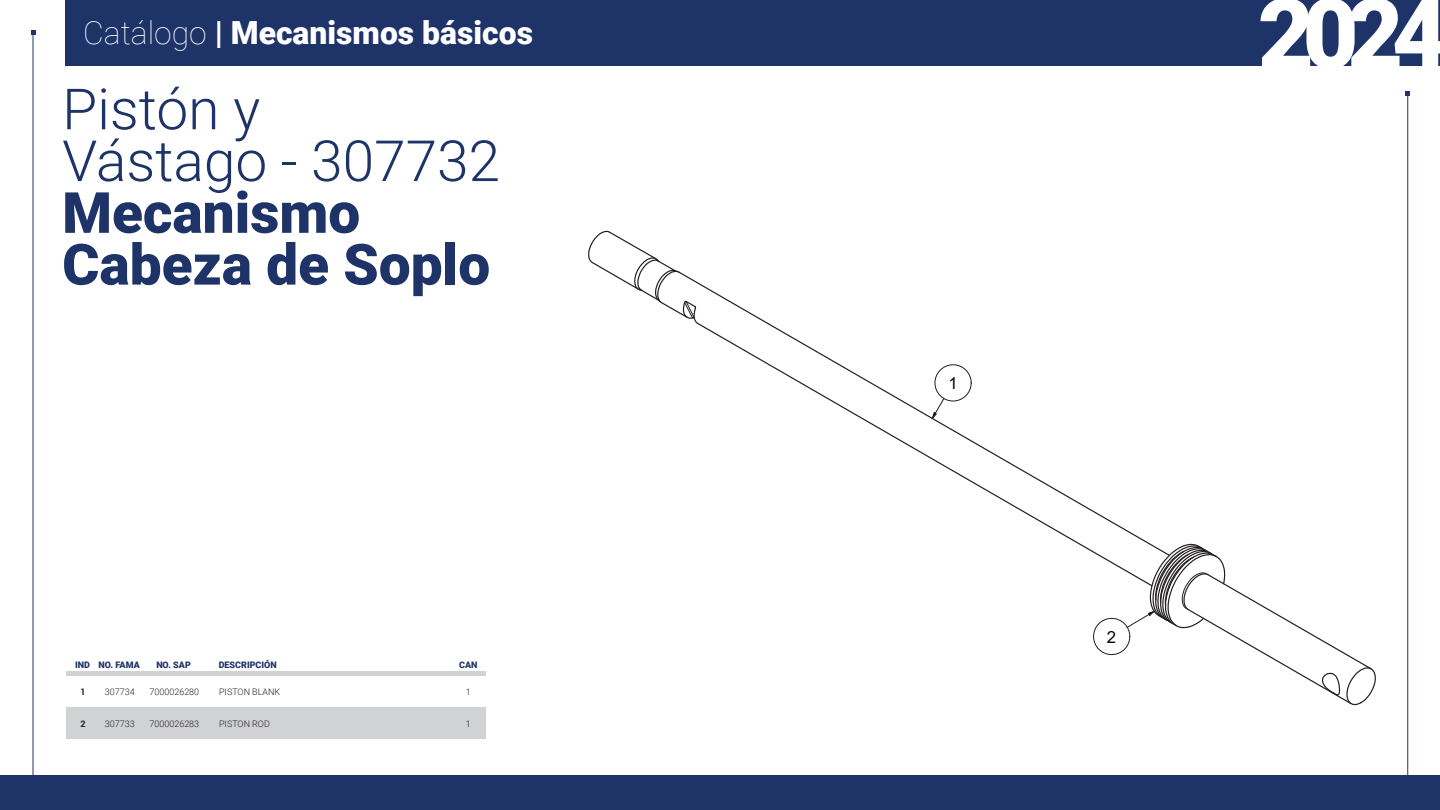
<style>
.page{position:relative;width:1440px;height:810px;background:#fff}
.page>*{position:absolute;margin:0;border:0;box-sizing:border-box;transform-origin:0 0}
.t1{font:900 97.12px "Roboto";color:#fff}
.t2{font:900 56.85px/51.8px "Roboto";color:#1e3468}
.t3{font:300 56.85px/51.8px "Roboto";color:#1e3468}
.t4{font:900 31.88px "Roboto";color:#fff}
.t5{font:16.65px "Arial";color:#050504}
.t6{font:300 9px "Roboto";color:#231f20}
.t7{font:900 9px "Roboto";color:#1e3468}
.t8{font:700 9px "Roboto";color:#231f20}
.s1{font-weight:100}
</style>
<div class="page">
<div style="left:66px;top:671px;width:420px;height:5px;background:#d1d2d4"></div>
<div style="left:66px;top:707px;width:420px;height:32px;background:#d1d2d4"></div>
<div style="left:65px;top:0;width:1375px;height:66px;background:#1e3468"></div>
<div style="left:0;top:776px;width:1440px;height:34px;background:#1e3468"></div>
<svg style="left:588px;top:230px;width:111px;height:93px"></svg>
<svg style="left:696px;top:322px;width:453px;height:250px"></svg>
<svg style="left:931px;top:398px;width:14px;height:23px"></svg>
<div style="left:935px;top:364px;width:36px;height:37px;border:1px solid #231f20;border-radius:50%"></div>
<svg style="left:1126px;top:543px;width:250px;height:163px"></svg>
<div style="left:1093px;top:618px;width:37px;height:37px;border:1px solid #231f20;border-radius:50%"></div>
<hr style="left:33px;top:32px;width:1px;height:756px;background:#1e3468">
<svg style="left:31px;top:30px;width:4px;height:5px"></svg>
<hr style="left:1407px;top:93px;width:1px;height:712px;background:#1e3468">
<svg style="left:1405px;top:91px;width:5px;height:5px"></svg>
<h3 class="t4" style="left:83px;top:10px;width:451px"><span class="s1">Catálogo</span> | Mecanismos básicos</h3>
<h2 class="t3" style="left:62px;top:81px;width:439px">Pistón y<br>Vástago - 307732</h2>
<h2 class="t2" style="left:62px;top:185px;width:430px">Mecanismo<br>Cabeza de Soplo</h2>
<p class="t7" style="left:75px;top:658px;width:66px">IND NO. FAMA</p>
<p class="t7" style="left:156px;top:658px;width:36px">NO. SAP</p>
<p class="t7" style="left:219px;top:658px;width:59px">DESCRIPCIÓN</p>
<p class="t7" style="left:459px;top:658px;width:20px">CAN</p>
<p class="t8" style="left:81px;top:686px;width:7px">1</p>
<p class="t8" style="left:81px;top:717px;width:7px">2</p>
<p class="t6" style="left:105px;top:686px;width:31px">307734</p>
<p class="t6" style="left:105px;top:717px;width:31px">307733</p>
<p class="t6" style="left:149px;top:686px;width:51px">7000026280</p>
<p class="t6" style="left:149px;top:717px;width:51px">7000026283</p>
<p class="t6" style="left:219px;top:686px;width:63px">PISTON BLANK</p>
<p class="t6" style="left:219px;top:717px;width:52px">PISTON ROD</p>
<p class="t6" style="left:466px;top:686px;width:6px">1</p>
<p class="t6" style="left:466px;top:717px;width:6px">1</p>
<h3 class="t5" style="left:948px;top:372px;width:11px">1</h3>
<h1 class="t1" style="left:1258px;top:-34px;width:192px">2024</h1>
<h3 class="t5" style="left:1107px;top:625px;width:11px">2</h3>
</div>
